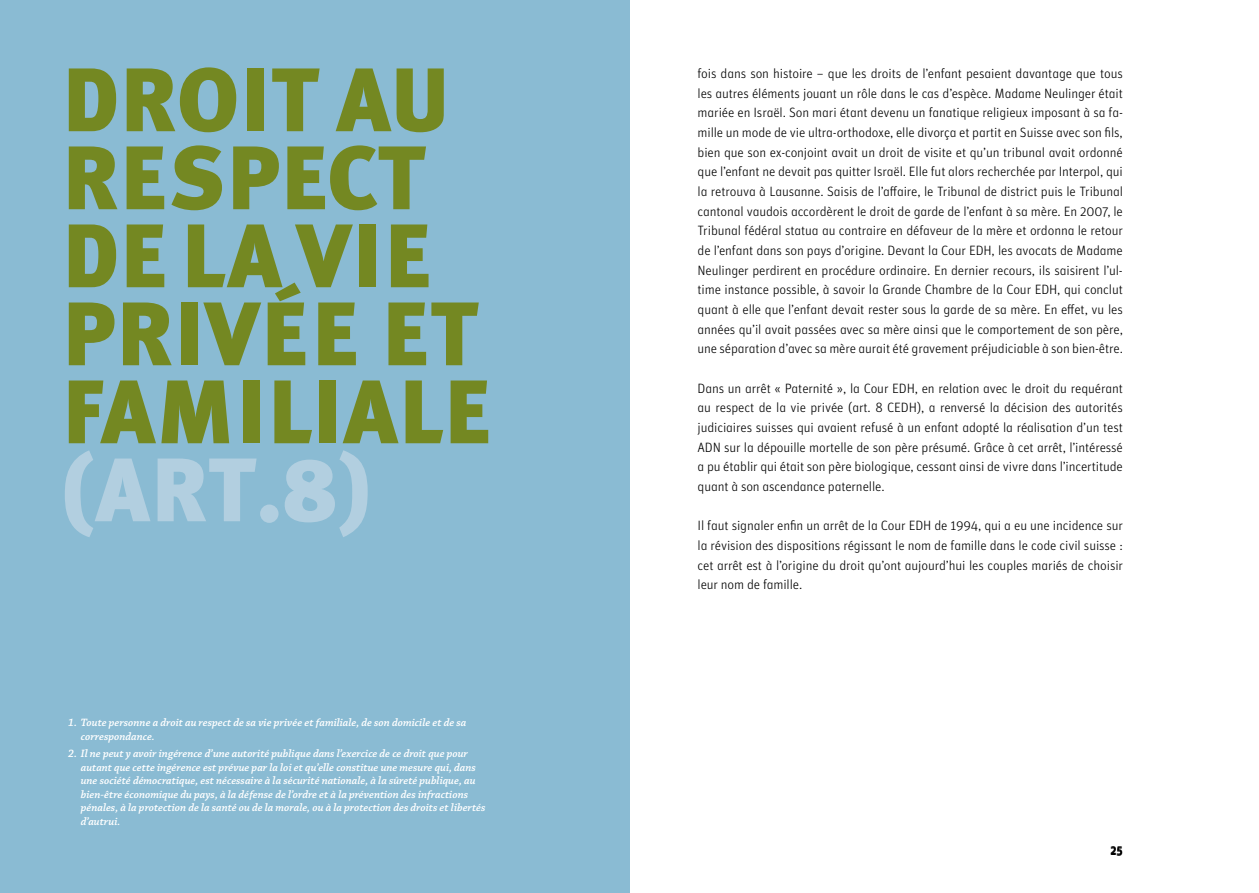
<style>
.page{position:relative;width:1259px;height:893px;background:#fff}
.page>*{position:absolute;margin:0;border:0;box-sizing:border-box;transform-origin:0 0}
.t1{font:900 90px/78px "Meta Plus";letter-spacing:.01em;color:#748822}
.t2{font:900 90px "Meta Plus";color:#b2cfe0}
.t3{font:13.5px/19.6px "Unit Light Alternate";letter-spacing:-.01em;color:#000;text-align:justify}
.t4{font:12px "Unit Medium Alternate";color:#000}
.t5{font:italic 600 11.25px/13.5px "Chaparral Pro";color:#fff}
</style>
<div class="page">
<div style="left:0;top:0;width:629px;height:893px;background:#8abbd3"></div>
<h1 class="t1" style="left:62px;top:65px;width:431px">DROIT AU<br>RESPECT<br>DE LA VIE<br>PRIVÉE ET<br>FAMILIALE</h1>
<h1 class="t2" style="left:62px;top:451px;width:311px">(ART.8)</h1>
<p class="t5" style="left:81px;top:717px;width:387px;text-indent:-13px">1. Toute personne a droit au respect de sa vie privée et familiale, de son domicile et de sa correspondance.</p>
<p class="t5" style="left:81px;top:748px;width:406px;text-indent:-13px">2. Il ne peut y avoir ingérence d’une autorité publique dans l’exercice de ce droit que pour autant que cette ingérence est prévue par la loi et qu’elle constitue une mesure qui, dans une société démocratique, est nécessaire à la sécurité nationale, à la sûreté publique, au bien-être économique du pays, à la défense de l’ordre et à la prévention des infractions pénales, à la protection de la santé ou de la morale, ou à la protection des droits et libertés d’autrui.</p>
<p class="t3" style="left:697px;top:65px;width:427px">fois dans son histoire – que les droits de l’enfant pesaient davantage que tous les autres éléments jouant un rôle dans le cas d’espèce. Madame Neulinger était mariée en Israël. Son mari étant devenu un fanatique religieux imposant à sa fa&shy;mille un mode de vie ultra-orthodoxe, elle divorça et partit en Suisse avec son fils, bien que son ex-conjoint avait un droit de visite et qu’un tribunal avait ordonné que l’enfant ne devait pas quitter Israël. Elle fut alors recherchée par Interpol, qui la retrouva à Lausanne. Saisis de l’affaire, le Tribunal de district puis le Tribunal cantonal vaudois accordèrent le droit de garde de l’enfant à sa mère. En 2007, le Tribunal fédéral statua au contraire en défaveur de la mère et ordonna le retour de l’enfant dans son pays d’origine. Devant la Cour EDH, les avocats de Madame Neulinger perdirent en procédure ordinaire. En dernier recours, ils saisirent l’ul&shy;time instance possible, à savoir la Grande Chambre de la Cour EDH, qui conclut quant à elle que l’enfant devait rester sous la garde de sa mère. En effet, vu les années qu’il avait passées avec sa mère ainsi que le comportement de son père, une séparation d’avec sa mère aurait été gravement préjudiciable à son bien-être.</p>
<p class="t3" style="left:697px;top:379px;width:427px">Dans un arrêt « Paternité », la Cour EDH, en relation avec le droit du requérant au respect de la vie privée (art. 8 CEDH), a renversé la décision des autorités judiciaires suisses qui avaient refusé à un enfant adopté la réalisation d’un test ADN sur la dépouille mortelle de son père présumé. Grâce à cet arrêt, l’intéressé a pu établir qui était son père biologique, cessant ainsi de vivre dans l’incertitude quant à son ascendance paternelle.</p>
<p class="t3" style="left:697px;top:517px;width:427px">Il faut signaler enfin un arrêt de la Cour EDH de 1994, qui a eu une incidence sur la révision des dispositions régissant le nom de famille dans le code civil suisse : cet arrêt est à l’origine du droit qu’ont aujourd’hui les couples mariés de choisir leur nom de famille.</p>
<p class="t4" style="left:1110px;top:846px;width:14px">25</p>
</div>
